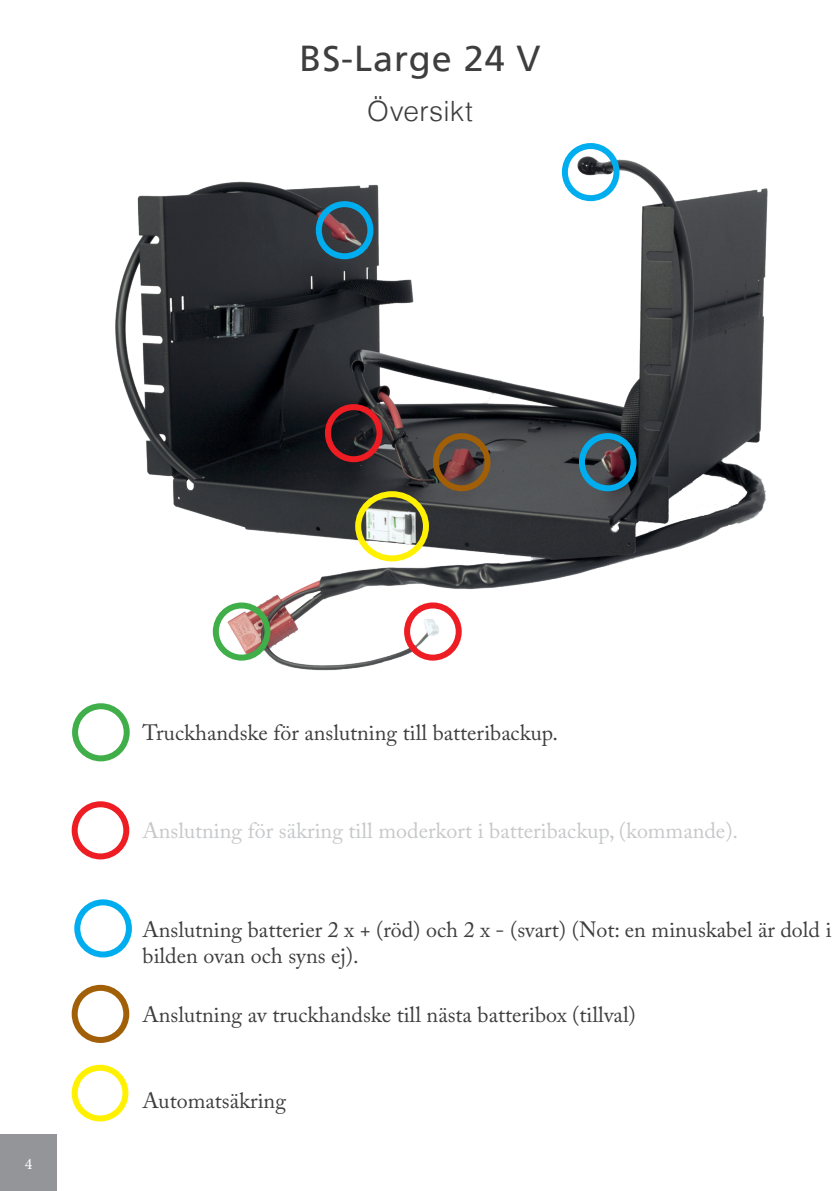
<style>
.page{position:relative;width:840px;height:1191px;background:#fff}
.page>*{position:absolute;margin:0;border:0;box-sizing:border-box;transform-origin:0 0}
.t1{font:36px "Frutiger LT";letter-spacing:.025em;color:#3e3e3f}
.t2{font:300 28px "Helvetica LT";letter-spacing:.01em;color:#3e3e3f}
.t3{font:22px/26.4px "Adobe Caslon Pro";color:#3e3e3f}
.t4{font:22px "Adobe Caslon Pro";color:#c7c8ca}
.t5{font:16px "Minion Pro";color:#fff}
</style>
<div class="page">
<div style="left:0;top:1134px;width:57px;height:57px;background:#939598"></div>
<img style="left:115px;top:143px;width:653px;height:528px">
<div style="left:404px;top:602px;width:57px;height:58px;border:6px solid #ee1d23;border-radius:50%"></div>
<div style="left:325px;top:404px;width:57px;height:58px;border:6px solid #ee1d23;border-radius:50%"></div>
<div style="left:432px;top:433px;width:58px;height:58px;border:6px solid #a15f08;border-radius:50%"></div>
<div style="left:213px;top:602px;width:57px;height:58px;border:6px solid #40ae49;border-radius:50%"></div>
<div style="left:578px;top:433px;width:58px;height:58px;border:6px solid #00aeef;border-radius:50%"></div>
<div style="left:561px;top:143px;width:58px;height:58px;border:6px solid #00aeef;border-radius:50%"></div>
<div style="left:315px;top:201px;width:58px;height:58px;border:6px solid #00aeef;border-radius:50%"></div>
<div style="left:355px;top:491px;width:73px;height:70px;border:6px solid #fff101;border-radius:50%"></div>
<div style="left:72px;top:703px;width:58px;height:58px;border:6px solid #40ae49;border-radius:50%"></div>
<div style="left:72px;top:801px;width:57px;height:58px;border:6px solid #ee1d23;border-radius:50%"></div>
<div style="left:74px;top:899px;width:58px;height:58px;border:6px solid #00aeef;border-radius:50%"></div>
<div style="left:72px;top:984px;width:57px;height:59px;border:6px solid #a15f08;border-radius:50%"></div>
<div style="left:72px;top:1064px;width:56px;height:57px;border:6px solid #fff101;border-radius:50%"></div>
<h1 class="t1" style="left:299px;top:37px;width:242px">BS-Large 24 V</h1>
<p class="t2" style="left:367px;top:93px;width:107px">Översikt</p>
<p class="t5" style="left:25px;top:1153px;width:9px">4</p>
<p class="t3" style="left:142px;top:719px;width:417px">Truckhandske för anslutning till batteribackup.</p>
<p class="t4" style="left:142px;top:818px;width:596px">Anslutning för säkring till moderkort i batteribackup, (kommande).</p>
<p class="t3" style="left:142px;top:915px;width:690px">Anslutning batterier 2 x + (röd) och 2 x - (svart) (Not: en minuskabel är dold i bilden ovan och syns ej).</p>
<p class="t3" style="left:142px;top:1001px;width:494px">Anslutning av truckhandske till nästa batteribox (tillval)</p>
<p class="t3" style="left:142px;top:1087px;width:145px">Automatsäkring</p>
</div>
